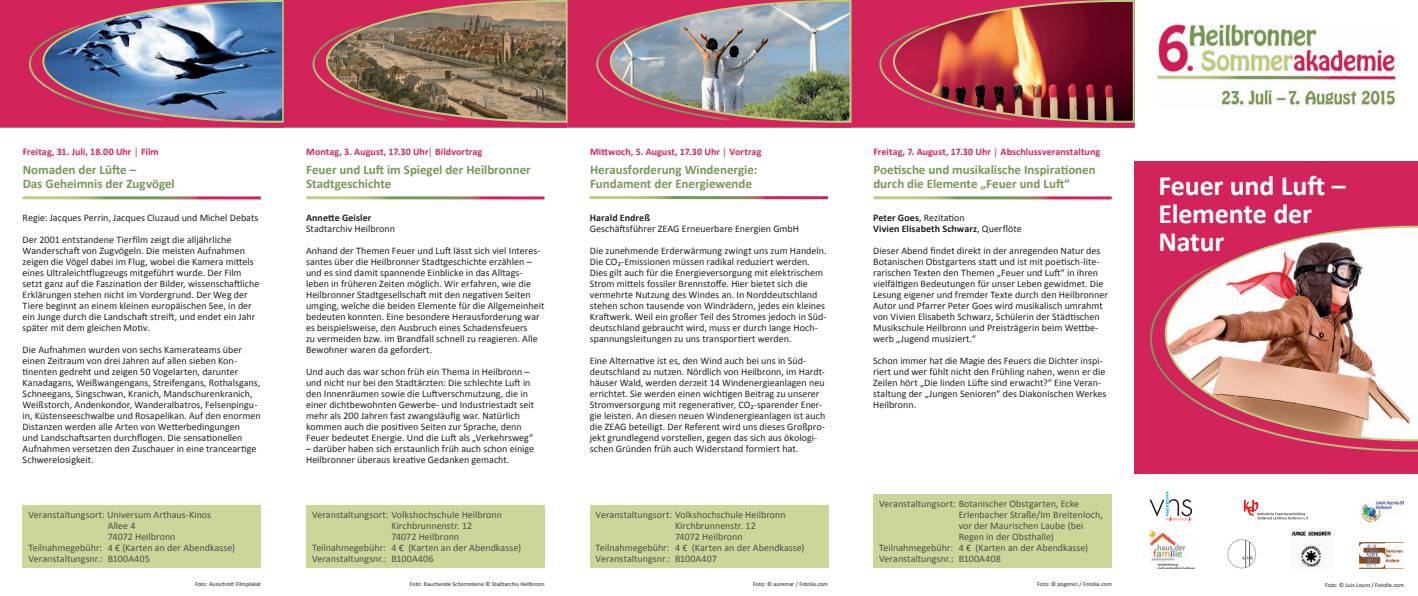
<style>
.page{position:relative;width:1418px;height:596px;background:#fff}
.page>*{position:absolute;margin:0;border:0;box-sizing:border-box;transform-origin:0 0}
.Titel_1{font:700 28px "Calibri";letter-spacing:-.005em;color:#fff}
.Veranstaltung{font:700 13px/14px "Calibri";letter-spacing:-.005em;color:#789858}
.Fließtext{font:10px/11px "Calibri";color:#231f20}
.Termin{font:700 10px "Calibri";letter-spacing:.005em;color:#d2245a}
.Fließtext-2{font:700 10px "Calibri";letter-spacing:.005em;color:#231f20}
.Fließtext_fett{font:700 10px "Calibri";letter-spacing:.005em;color:#231f20}
.Bildunterschrift{font:6px "Calibri";color:#231f20}
.s1{font-weight:700}
.s2{font-weight:400}
</style>
<div class="page">
<div style="left:306px;top:505px;width:238px;height:62px;background:#cbd799"></div>
<div style="left:590px;top:505px;width:238px;height:62px;background:#cbd799"></div>
<svg style="left:1149px;top:491px;width:43px;height:29px"></svg>
<img style="left:1359px;top:499px;width:44px;height:24px">
<img style="left:1149px;top:531px;width:38px;height:36px">
<img style="left:1359px;top:542px;width:44px;height:25px">
<svg style="left:1243px;top:499px;width:65px;height:20px"></svg>
<img style="left:1227px;top:539px;width:30px;height:30px">
<img style="left:1289px;top:528px;width:44px;height:39px">
<img style="left:1157px;top:23px;width:238px;height:84px">
<div style="left:23px;top:505px;width:238px;height:62px;background:#cbd799"></div>
<div style="left:873px;top:494px;width:238px;height:73px;background:#cbd799"></div>
<div style="left:1134px;top:161px;width:283px;height:313px;background:#d2245a"></div>
<svg style="left:1150px;top:303px;width:267px;height:149px"></svg>
<img style="left:1163px;top:225px;width:254px;height:217px">
<div style="left:851px;top:0;width:283px;height:128px;background:#d2245a"></div>
<div style="left:0;top:0;width:284px;height:128px;background:#d2245a"></div>
<img style="left:28px;top:0;width:256px;height:128px">
<div style="left:284px;top:0;width:283px;height:128px;background:#d2245a"></div>
<svg style="left:311px;top:0;width:256px;height:128px"></svg>
<div style="left:567px;top:0;width:284px;height:128px;background:#d2245a"></div>
<img style="left:595px;top:0;width:257px;height:128px">
<img style="left:878px;top:0;width:257px;height:128px">
<p class="Termin" style="left:23px;top:145px;width:138px">Freitag, 31. Juli, 18.00 Uhr │ Film</p>
<p class="Veranstaltung" style="left:23px;top:162px;width:154px">Nomaden der Lüfte –<br>Das Geheimnis der Zugvögel</p>
<p class="Fließtext" style="left:23px;top:212px;width:237px">Regie: Jacques Perrin, Jacques Cluzaud und Michel Debats</p>
<p class="Fließtext" style="left:23px;top:234px;width:238px">Der 2001 entstandene Tierfilm zeigt die alljährliche Wanderschaft von Zugvögeln. Die meisten Aufnahmen zeigen die Vögel dabei im Flug, wobei die Kamera mittels eines Ultraleichtflugzeugs mitgeführt wurde. Der Film setzt ganz auf die Faszination der Bilder, wissenschaftliche Erklärungen stehen nicht im Vordergrund. Der Weg der Tiere beginnt an einem kleinen europäischen See, in der ein Junge durch die Landschaft streift, und endet ein Jahr später mit dem gleichen Motiv.</p>
<p class="Fließtext" style="left:23px;top:344px;width:239px">Die Aufnahmen wurden von sechs Kamerateams über einen Zeitraum von drei Jahren auf allen sieben Kon&shy;tinenten gedreht und zeigen 50 Vogelarten, darunter Kanadagans, Weißwangengans, Streifengans, Rothalsgans, Schneegans, Singschwan, Kranich, Mandschurenkranich, Weißstorch, Andenkondor, Wanderalbatros, Felsenpingu&shy;in, Küstenseeschwalbe und Rosapelikan. Auf den enormen Distanzen werden alle Arten von Wetterbedingungen<br>und Landschaftsarten durchflogen. Die sensationellen Aufnahmen versetzen den Zuschauer in eine tranceartige Schwerelosigkeit.</p>
<p class="Fließtext" style="left:28px;top:509px;width:184px">Veranstaltungsort: Universum Arthaus-Kinos</p>
<p class="Fließtext" style="left:108px;top:520px;width:29px">Allee 4</p>
<p class="Fließtext" style="left:108px;top:531px;width:69px">74072 Heilbronn</p>
<p class="Fließtext" style="left:28px;top:542px;width:208px">Teilnahmegebühr: 4 € (Karten an der Abendkasse)</p>
<p class="Fließtext" style="left:28px;top:553px;width:123px">Veranstaltungsnr.: B100A405</p>
<p class="Termin" style="left:306px;top:145px;width:177px">Montag, 3. August, 17.30 Uhr│ Bildvortrag</p>
<p class="Veranstaltung" style="left:306px;top:162px;width:226px">Feuer und Luft im Spiegel der Heilbronner<br>Stadtgeschichte</p>
<p class="Fließtext_fett" style="left:306px;top:211px;width:67px">Annette Geisler</p>
<p class="Fließtext" style="left:306px;top:223px;width:91px">Stadtarchiv Heilbronn</p>
<p class="Fließtext" style="left:306px;top:245px;width:240px">Anhand der Themen Feuer und Luft lässt sich viel Interes&shy;santes über die Heilbronner Stadtgeschichte erzählen – und es sind damit spannende Einblicke in das Alltags&shy;leben in früheren Zeiten möglich. Wir erfahren, wie die Heilbronner Stadtgesellschaft mit den negativen Seiten umging, welche die beiden Elemente für die Allgemeinheit bedeuten konnten. Eine besondere Herausforderung war es beispielsweise, den Ausbruch eines Schadensfeuers<br>zu vermeiden bzw. im Brandfall schnell zu reagieren. Alle Bewohner waren da gefordert.</p>
<p class="Fließtext" style="left:306px;top:366px;width:229px">Und auch das war schon früh ein Thema in Heilbronn – und nicht nur bei den Stadtärzten: Die schlechte Luft in den Innenräumen sowie die Luftverschmutzung, die in einer dichtbewohnten Gewerbe- und Industriestadt seit mehr als 200 Jahren fast zwangsläufig war. Natürlich kommen auch die positiven Seiten zur Sprache, denn Feuer bedeutet Energie. Und die Luft als „Verkehrsweg“</p>
<p class="Fließtext" style="left:306px;top:443px;width:230px">– darüber haben sich erstaunlich früh auch schon einige<br>Heilbronner überaus kreative Gedanken gemacht.</p>
<p class="Fließtext" style="left:312px;top:509px;width:192px">Veranstaltungsort: Volkshochschule Heilbronn</p>
<p class="Fließtext" style="left:391px;top:520px;width:82px">Kirchbrunnenstr. 12</p>
<p class="Fließtext" style="left:391px;top:531px;width:69px">74072 Heilbronn</p>
<p class="Fließtext" style="left:312px;top:542px;width:210px">Teilnahmegebühr: 4 € (Karten an der Abendkasse)</p>
<p class="Fließtext" style="left:312px;top:553px;width:123px">Veranstaltungsnr.: B100A406</p>
<p class="Termin" style="left:590px;top:145px;width:173px">Mittwoch, 5. August, 17.30 Uhr │ Vortrag</p>
<p class="Veranstaltung" style="left:590px;top:162px;width:169px">Herausforderung Windenergie:<br>Fundament der Energiewende</p>
<p class="Fließtext_fett" style="left:590px;top:211px;width:62px">Harald Endreß</p>
<p class="Fließtext" style="left:590px;top:223px;width:211px">Geschäftsführer ZEAG Erneuerbare Energien GmbH</p>
<p class="Fließtext" style="left:590px;top:245px;width:238px">Die zunehmende Erderwärmung zwingt uns zum Handeln.<br>Die CO₂-Emissionen müssen radikal reduziert werden.<br>Dies gilt auch für die Energieversorgung mit elektrischem Strom mittels fossiler Brennstoffe. Hier bietet sich die vermehrte Nutzung des Windes an. In Norddeutschland stehen schon tausende von Windrädern, jedes ein kleines Kraftwerk. Weil ein großer Teil des Stromes jedoch in Süd&shy;deutschland gebraucht wird, muss er durch lange Hoch&shy;spannungsleitungen zu uns transportiert werden.</p>
<p class="Fließtext" style="left:590px;top:355px;width:237px">Eine Alternative ist es, den Wind auch bei uns in Süd&shy;deutschland zu nutzen. Nördlich von Heilbronn, im Hardt&shy;häuser Wald, werden derzeit 14 Windenergieanlagen neu errichtet. Sie werden einen wichtigen Beitrag zu unserer Stromversorgung mit regenerativer, CO₂-sparender Ener&shy;gie leisten. An diesen neuen Windenergieanlagen ist auch die ZEAG beteiligt. Der Referent wird uns dieses Großpro&shy;jekt grundlegend vorstellen, gegen das sich aus ökologi&shy;schen Gründen früh auch Widerstand formiert hat.</p>
<p class="Fließtext" style="left:595px;top:509px;width:192px">Veranstaltungsort: Volkshochschule Heilbronn</p>
<p class="Fließtext" style="left:675px;top:520px;width:82px">Kirchbrunnenstr. 12</p>
<p class="Fließtext" style="left:675px;top:531px;width:69px">74072 Heilbronn</p>
<p class="Fließtext" style="left:595px;top:542px;width:210px">Teilnahmegebühr: 4 € (Karten an der Abendkasse)</p>
<p class="Fließtext" style="left:595px;top:553px;width:123px">Veranstaltungsnr.: B100A407</p>
<p class="Termin" style="left:873px;top:145px;width:228px">Freitag, 7. August, 17.30 Uhr │ Abschlussveranstaltung</p>
<p class="Veranstaltung" style="left:873px;top:162px;width:224px">Poetische und musikalische Inspirationen durch die Elemente „Feuer und Luft“</p>
<p class="Fließtext" style="left:873px;top:212px;width:93px"><span class="s1">Peter Goes</span>, Rezitation</p>
<p class="Fließtext-2" style="left:873px;top:222px;width:150px">Vivien Elisabeth Schwarz<span class="s2">, Querflöte</span></p>
<p class="Fließtext" style="left:873px;top:245px;width:236px">Dieser Abend findet direkt in der anregenden Natur des Botanischen Obstgartens statt und ist mit poetisch-lite&shy;rarischen Texten den Themen „Feuer und Luft“ in ihren vielfältigen Bedeutungen für unser Leben gewidmet. Die Lesung eigener und fremder Texte durch den Heilbronner Autor und Pfarrer Peter Goes wird musikalisch umrahmt von Vivien Elisabeth Schwarz, Schülerin der Städtischen Musikschule Heilbronn und Preisträgerin beim Wettbe&shy;werb „Jugend musiziert.“</p>
<p class="Fließtext" style="left:873px;top:355px;width:235px">Schon immer hat die Magie des Feuers die Dichter inspi&shy;riert und wer fühlt nicht den Frühling nahen, wenn er die Zeilen hört „Die linden Lüfte sind erwacht?“ Eine Veran&shy;staltung der „Jungen Senioren“ des Diakonischen Werkes Heilbronn.</p>
<p class="Fließtext" style="left:879px;top:498px;width:201px">Veranstaltungsort: Botanischer Obstgarten, Ecke</p>
<p class="Fließtext" style="left:958px;top:509px;width:146px">Erlenbacher Straße/Im Breitenloch,</p>
<p class="Fließtext" style="left:958px;top:520px;width:126px">vor der Maurischen Laube (bei</p>
<p class="Fließtext" style="left:958px;top:531px;width:97px">Regen in der Obsthalle)</p>
<p class="Fließtext" style="left:879px;top:542px;width:210px">Teilnahmegebühr: 4 € (Karten an der Abendkasse)</p>
<p class="Fließtext" style="left:879px;top:553px;width:123px">Veranstaltungsnr.: B100A408</p>
<p class="Titel_1" style="left:1158px;top:168px;width:189px">Feuer und Luft –</p>
<p class="Titel_1" style="left:1158px;top:196px;width:155px">Elemente der</p>
<p class="Titel_1" style="left:1158px;top:224px;width:68px">Natur</p>
<p class="Bildunterschrift" style="left:195px;top:580px;width:67px">Foto: Ausschnitt Filmplakat</p>
<p class="Bildunterschrift" style="left:410px;top:580px;width:136px">Foto: Rauchende Schornsteine © Stadtarchiv Heilbronn</p>
<p class="Bildunterschrift" style="left:753px;top:580px;width:76px">Foto: © auremar / Fotolia.com</p>
<p class="Bildunterschrift" style="left:1037px;top:580px;width:76px">Foto: © pogonici / Fotolia.com</p>
<p class="Bildunterschrift" style="left:1325px;top:580px;width:80px">Foto: © Luis Louro / Fotolia.com</p>
</div>
